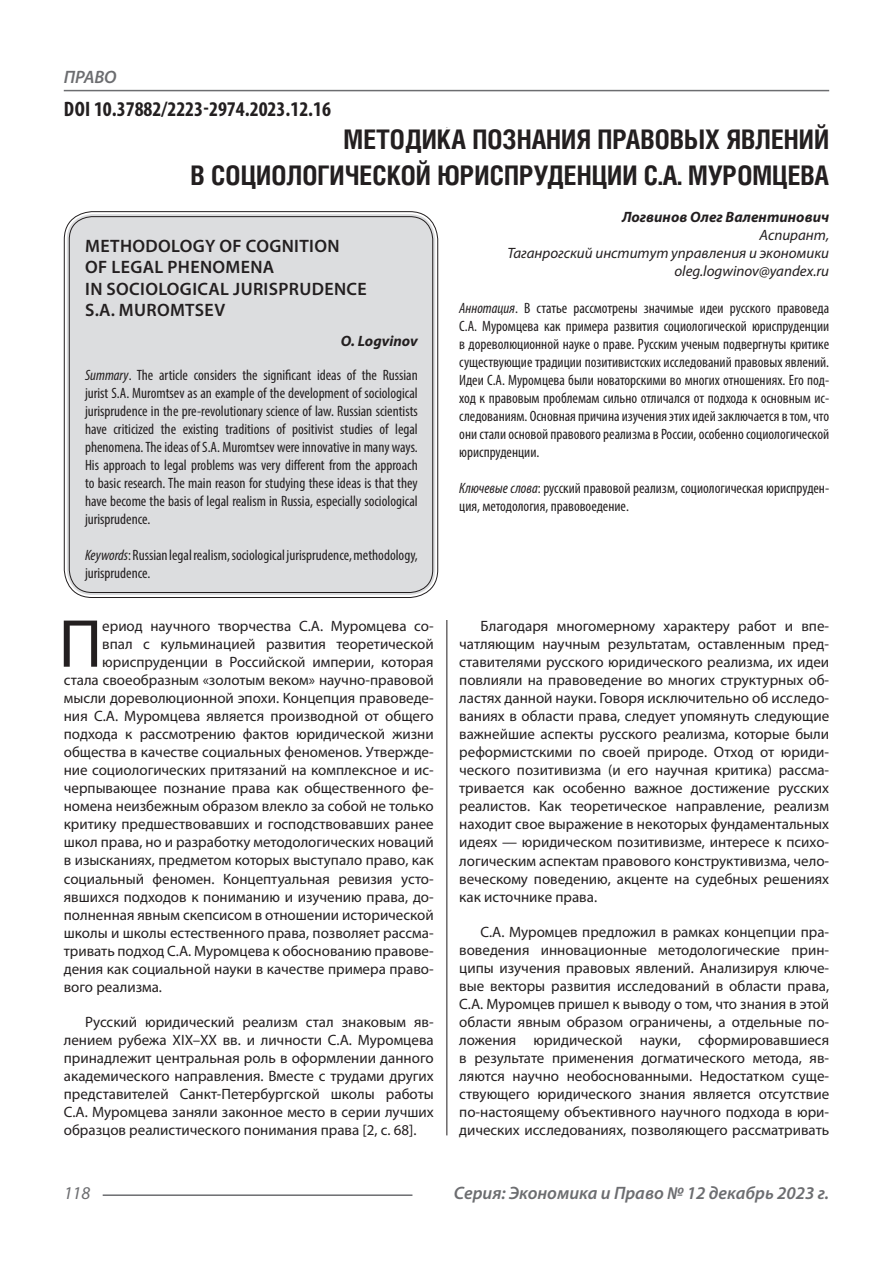
<style>
.page{position:relative;width:893px;height:1263px;background:#fff}
.page>*{position:absolute;margin:0;border:0;box-sizing:border-box;transform-origin:0 0}
.Статья_текст_первый{font:68.4px "Myriad Pro";color:#231f20}
.Статья_название{font:700 27px/36px "Helios Cond C";color:#231f20;text-align:right}
.ДОИ{font:700 condensed 21px "Myriad Pro";color:#231f20}
.Статья_название_англ{font:600 18px/21.6px "Myriad Pro";letter-spacing:.02em;color:#231f20}
.t1{font:italic 600 18px "Myriad Pro";color:#6c6d70}
.t2{font:italic 18px "Myriad Pro";color:#6c6d70}
.Статья_текст{font:15px/18px "Myriad Pro";color:#231f20;text-align:justify}
.Статья_текст_первый-2{font:15px "Myriad Pro";color:#231f20}
.Статья_аннотация_тек{font:condensed 15px/18px "Myriad Pro";color:#231f20;text-align:justify}
.Статья_аннотация_анг{font:condensed 15px/18px "Myriad Pro";color:#231f20;text-align:justify}
.Статья_автор_инфо{font:italic 15px/18px "Myriad Pro";color:#231f20;text-align:right}
.Статья_автор_инфо-2{font:italic 700 15px "Myriad Pro";color:#231f20}
.Статья_автор_англ{font:italic 700 15px "Myriad Pro";color:#231f20}
.s1{font-style:italic}
</style>
<div class="page">
<hr style="left:446px;top:128px;width:1px;height:1007px;background:#231f20">
<hr style="left:103px;top:1194px;width:309px;height:2px;background:#6c6d70">
<hr style="left:64px;top:90px;width:765px;height:1px;background:#6c6d70">
<div style="left:67px;top:214px;width:368px;height:381px;background:#dcdddf;border-radius:26px"></div>
<p class="t1" style="left:64px;top:66px;width:54px">ПРАВО</p>
<p class="ДОИ" style="left:64px;top:96px;width:269px">DOI 10.37882/2223-2974.2023.12.16</p>
<p class="Статья_название" style="left:191px;top:121px;width:640px">МЕТОДИКА ПОЗНАНИЯ ПРАВОВЫХ ЯВЛЕНИЙ<br>В СОЦИОЛОГИЧЕСКОЙ ЮРИСПРУДЕНЦИИ С.А. МУРОМЦЕВА</p>
<p class="Статья_автор_инфо-2" style="left:622px;top:208px;width:209px">Логвинов Олег Валентинович</p>
<p class="Статья_автор_инфо" style="left:508px;top:226px;width:323px">Аспирант,<br>Таганрогский институт управления и экономики</p>
<p class="Статья_автор_инфо" style="left:674px;top:262px;width:156px">oleg.logwinov@yandex.ru</p>
<p class="Статья_аннотация_тек" style="left:459px;top:299px;width:371px"><span class="s1">Аннотация</span>. В статье рассмотрены значимые идеи русского правоведа С.А. Муромцева как примера развития социологической юриспруденции в дореволюционной науке о праве. Русским ученым подвергнуты критике существующие традиции позитивистских исследований правовых явлений.<br>Идеи С.А. Муромцева были новаторскими во многих отношениях. Его под&shy;ход к правовым проблемам сильно отличался от подхода к основным ис&shy;следованиям. Основная причина изучения этих идей заключается в том, что они стали основой правового реализма в России, особенно социологической юриспруденции.</p>
<p class="Статья_аннотация_тек" style="left:459px;top:479px;width:371px"><span class="s1">Ключевые слова</span>: русский правовой реализм, социологическая юриспруден&shy;ция, методология, правовоедение.</p>
<p class="Статья_название_англ" style="left:85px;top:234px;width:283px">METHODOLOGY OF COGNITION<br>OF LEGAL PHENOMENA<br>IN SOCIOLOGICAL JURISPRUDENCE<br>S.A. MUROMTSEV</p>
<p class="Статья_автор_англ" style="left:341px;top:331px;width:78px">O. Logvinov</p>
<p class="Статья_аннотация_анг" style="left:85px;top:365px;width:334px"><span class="s1">Summary</span>. The article considers the significant ideas of the Russian jurist S.A. Muromtsev as an example of the development of sociological jurisprudence in the pre-revolutionary science of law. Russian scientists have criticized the existing traditions of positivist studies of legal phenomena. The ideas of S.A. Muromtsev were innovative in many ways.<br>His approach to legal problems was very different from the approach to basic research. The main reason for studying these ideas is that they have become the basis of legal realism in Russia, especially sociological jurisprudence.</p>
<p class="Статья_аннотация_анг" style="left:85px;top:545px;width:334px"><span class="s1">Keywords</span>: Russian legal realism, sociological jurisprudence, methodology, jurisprudence.</p>
<p class="Статья_текст_первый" style="left:59px;top:602px;width:45px">П</p>
<p class="Статья_текст_первый-2" style="left:102px;top:616px;width:333px">ериод научного творчества С.А. Муромцева со-</p>
<p class="Статья_текст_первый-2" style="left:102px;top:634px;width:333px">впал с кульминацией развития теоретической</p>
<p class="Статья_текст_первый-2" style="left:102px;top:652px;width:333px">юриспруденции в Российской империи, которая</p>
<p class="Статья_текст_первый-2" style="left:64px;top:670px;width:371px">стала своеобразным «золотым веком» научно-правовой</p>
<p class="Статья_текст_первый-2" style="left:64px;top:688px;width:371px">мысли дореволюционной эпохи. Концепция правоведе-</p>
<p class="Статья_текст_первый-2" style="left:64px;top:707px;width:371px">ния С.А. Муромцева является производной от общего</p>
<p class="Статья_текст_первый-2" style="left:64px;top:725px;width:371px">подхода к рассмотрению фактов юридической жизни</p>
<p class="Статья_текст_первый-2" style="left:64px;top:743px;width:371px">общества в качестве социальных феноменов. Утвержде-</p>
<p class="Статья_текст_первый-2" style="left:64px;top:761px;width:371px">ние социологических притязаний на комплексное и ис-</p>
<p class="Статья_текст_первый-2" style="left:64px;top:779px;width:371px">черпывающее познание права как общественного фе-</p>
<p class="Статья_текст_первый-2" style="left:64px;top:797px;width:371px">номена неизбежным образом влекло за собой не только</p>
<p class="Статья_текст_первый-2" style="left:64px;top:815px;width:371px">критику предшествовавших и господствовавших ранее</p>
<p class="Статья_текст_первый-2" style="left:64px;top:833px;width:371px">школ права, но и разработку методологических новаций</p>
<p class="Статья_текст_первый-2" style="left:64px;top:851px;width:371px">в изысканиях, предметом которых выступало право, как</p>
<p class="Статья_текст_первый-2" style="left:64px;top:869px;width:371px">социальный феномен. Концептуальная ревизия усто-</p>
<p class="Статья_текст_первый-2" style="left:64px;top:887px;width:371px">явшихся подходов к пониманию и изучению права, до-</p>
<p class="Статья_текст_первый-2" style="left:64px;top:905px;width:371px">полненная явным скепсисом в отношении исторической</p>
<p class="Статья_текст_первый-2" style="left:64px;top:923px;width:371px">школы и школы естественного права, позволяет рассма-</p>
<p class="Статья_текст_первый-2" style="left:64px;top:941px;width:371px">тривать подход С.А. Муромцева к обоснованию правове-</p>
<p class="Статья_текст_первый-2" style="left:64px;top:959px;width:371px">дения как социальной науки в качестве примера право-</p>
<p class="Статья_текст_первый-2" style="left:64px;top:978px;width:100px">вого реализма.</p>
<p class="Статья_текст" style="left:64px;top:1013px;width:371px;text-indent:21px">Русский юридический реализм стал знаковым яв&shy;лением рубежа XIX–XX вв. и личности С.А. Муромцева принадлежит центральная роль в оформлении данного академического направления. Вместе с трудами других представителей Санкт-Петербургской школы работы С.А. Муромцева заняли законное место в серии лучших образцов реалистического понимания права [2, с. 68].</p>
<p class="Статья_текст" style="left:459px;top:616px;width:371px;text-indent:21px">Благодаря многомерному характеру работ и впе&shy;чатляющим научным результатам, оставленным пред&shy;ставителями русского юридического реализма, их идеи повлияли на правоведение во многих структурных об&shy;ластях данной науки. Говоря исключительно об исследо&shy;ваниях в области права, следует упомянуть следующие важнейшие аспекты русского реализма, которые были реформистскими по своей природе. Отход от юриди&shy;ческого позитивизма (и его научная критика) рассма&shy;тривается как особенно важное достижение русских реалистов. Как теоретическое направление, реализм находит свое выражение в некоторых фундаментальных идеях — юридическом позитивизме, интересе к психо&shy;логическим аспектам правового конструктивизма, чело&shy;веческому поведению, акценте на судебных решениях как источнике права.</p>
<p class="Статья_текст" style="left:459px;top:922px;width:371px;text-indent:21px">С.А. Муромцев предложил в рамках концепции пра&shy;воведения инновационные методологические прин&shy;ципы изучения правовых явлений. Анализируя ключе&shy;вые векторы развития исследований в области права, С.А. Муромцев пришел к выводу о том, что знания в этой области явным образом ограничены, а отдельные по&shy;ложения юридической науки, сформировавшиеся в результате применения догматического метода, яв&shy;ляются научно необоснованными. Недостатком суще&shy;ствующего юридического знания является отсутствие по-настоящему объективного научного подхода в юри&shy;дических исследованиях, позволяющего рассматривать</p>
<p class="t2" style="left:64px;top:1182px;width:28px">118</p>
<p class="t1" style="left:454px;top:1182px;width:377px">Серия: Экономика и Право № 12 декабрь 2023 г.</p>
</div>
